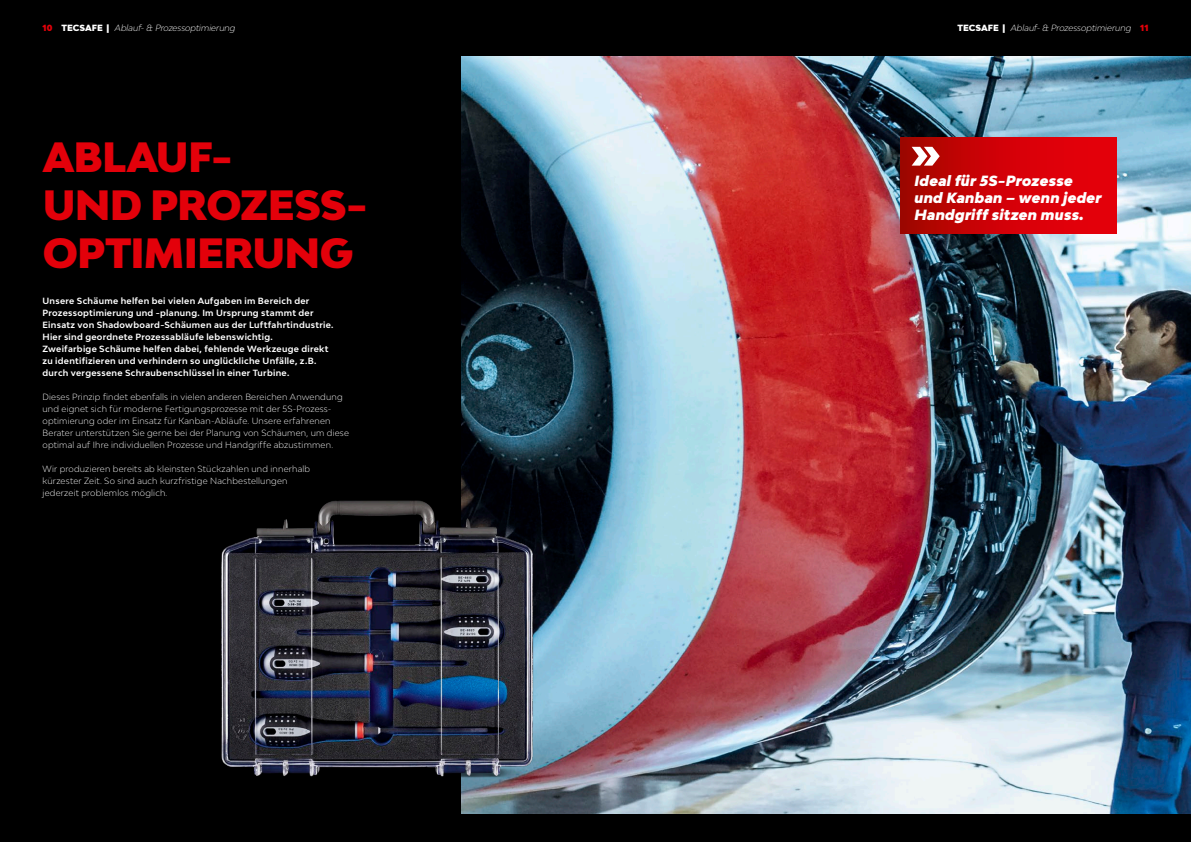
<style>
.page{position:relative;width:1191px;height:842px;background:#000}
.page>*{position:absolute;margin:0;border:0;box-sizing:border-box;transform-origin:0 0}
.t1{font:900 40px/48px "Bw Modelica";letter-spacing:-.02em;color:#e3000a}
.t2{font:italic 900 14px/17px "Bw Modelica";letter-spacing:.01em;color:#fff}
.t3{font:300 8.5px/12px "Bw Modelica";letter-spacing:.02em;color:#fff}
.t4{font:700 8.5px/12px "Bw Modelica";letter-spacing:.03em;color:#fff}
.t5{font:italic 300 8.5px "Bw Modelica";color:#fff}
.s1{font-weight:900;font-style:normal;color:#e3000a}
.s2{font-weight:900;font-style:normal}
</style>
<div class="page">
<img style="left:461px;top:57px;width:730px;height:757px">
<div style="left:900px;top:137px;width:217px;height:96px;background:linear-gradient(to right,#a90500,#f1000d)"></div>
<svg style="left:911px;top:147px;width:28px;height:19px"></svg>
<img style="left:221px;top:429px;width:469px;height:385px">
<p class="t5" style="left:43px;top:23px;width:194px"><span class="s1">10</span> <span class="s2">TECSAFE |</span> Ablauf- &amp; Prozessoptimierung</p>
<p class="t5" style="left:957px;top:23px;width:192px"><span class="s2">TECSAFE |</span> Ablauf- &amp; Prozessoptimierung <span class="s1">11</span></p>
<h1 class="t1" style="left:43px;top:133px;width:326px">ABLAUF-<br>UND PROZESS-<br>OPTIMIERUNG</h1>
<p class="t4" style="left:43px;top:295px;width:292px">Unsere Schäume helfen bei vielen Aufgaben im Bereich der Prozessoptimierung und -planung. Im Ursprung stammt der Einsatz von Shadowboard-Schäumen aus der Luftfahrtindustrie.<br>Hier sind geordnete Prozessabläufe lebenswichtig.<br>Zweifarbige Schäume helfen dabei, fehlende Werkzeuge direkt zu identifizieren und verhindern so unglückliche Unfälle, z.B. durch vergessene Schraubenschlüssel in einer Turbine.</p>
<p class="t3" style="left:43px;top:391px;width:308px">Dieses Prinzip findet ebenfalls in vielen anderen Bereichen Anwendung und eignet sich für moderne Fertigungsprozesse mit der 5S-Prozess&shy;optimierung oder im Einsatz für Kanban-Abläufe. Unsere erfahrenen Berater unterstützen Sie gerne bei der Planung von Schäumen, um diese optimal auf Ihre individuellen Prozesse und Handgriffe abzustimmen.</p>
<p class="t3" style="left:43px;top:463px;width:269px">Wir produzieren bereits ab kleinsten Stückzahlen und innerhalb kürzester Zeit. So sind auch kurzfristige Nachbestellungen jederzeit problemlos möglich.</p>
<h2 class="t2" style="left:914px;top:172px;width:189px">Ideal für 5S-Prozesse und Kanban – wenn jeder<br>Handgriff sitzen muss.</h2>
</div>
